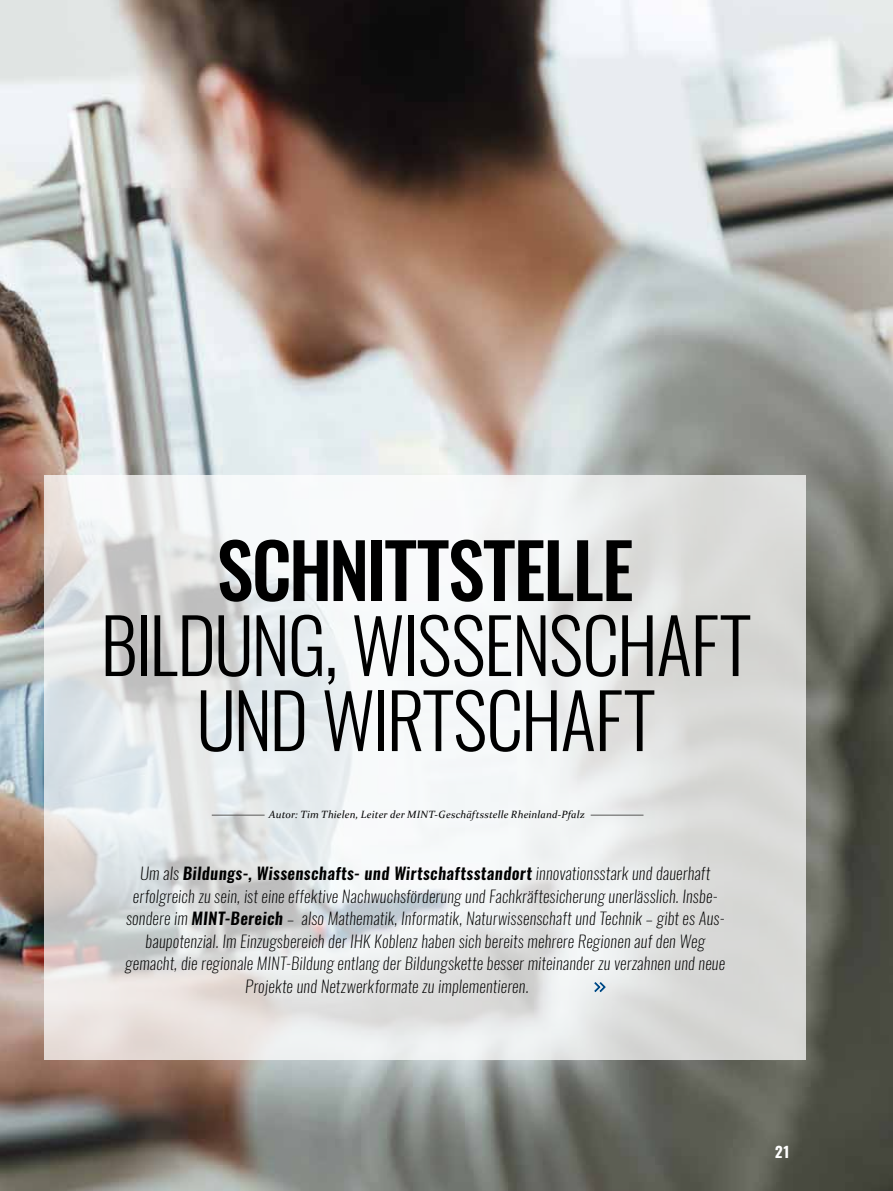
<style>
.page{position:relative;width:893px;height:1191px;background:#fff}
.page>*{position:absolute;margin:0;border:0;box-sizing:border-box;transform-origin:0 0}
.t1{font:300 75px/75px "Oswald";letter-spacing:-.02em;color:#000;text-align:center}
.t2{font:500 75px "Oswald";letter-spacing:-.025em;color:#000}
.t3{font:italic 200 16.5px "Oswald";letter-spacing:.02em;color:#000}
.t4{font:italic 600 16.5px "Oswald";letter-spacing:.025em;color:#000}
.t5{font:700 15px "Oswald";color:#fff}
.t6{font:italic 10.5px "Constantia";letter-spacing:.015em;color:#000}
.s1{font-weight:200}
.s2{font-weight:600}
</style>
<div class="page">
<img style="left:0;top:0;width:893px;height:1191px">
<svg style="left:45px;top:475px;width:761px;height:584px"></svg>
<svg style="left:594px;top:982px;width:11px;height:10px"></svg>
<hr style="left:212px;top:814px;width:53px;height:1px;background:#575756">
<hr style="left:591px;top:814px;width:52px;height:1px;background:#575756">
<h1 class="t2" style="left:217px;top:518px;width:418px">SCHNITTSTELLE</h1>
<h1 class="t1" style="left:100px;top:608px;width:651px">BILDUNG, WISSENSCHAFT<br>UND WIRTSCHAFT</h1>
<p class="t6" style="left:269px;top:807px;width:318px">Autor: Tim Thielen, Leiter der MINT-Geschäftsstelle Rheinland-Pfalz</p>
<p class="t4" style="left:140px;top:861px;width:572px"><span class="s1">Um als</span> Bildungs-, Wissenschafts- und Wirtschaftsstandort <span class="s1">innovationsstark und dauerhaft</span></p>
<p class="t3" style="left:133px;top:884px;width:586px">erfolgreich zu sein, ist eine effektive Nachwuchsförderung und Fachkräftesicherung unerlässlich. Insbe-</p>
<p class="t3" style="left:126px;top:907px;width:600px">sondere im <span class="s2">MINT-Bereich</span> – also Mathematik, Informatik, Naturwissenschaft und Technik – gibt es Aus-</p>
<p class="t3" style="left:146px;top:929px;width:561px">baupotenzial. Im Einzugsbereich der IHK Koblenz haben sich bereits mehrere Regionen auf den Weg</p>
<p class="t3" style="left:125px;top:952px;width:601px">gemacht, die regionale MINT-Bildung entlang der Bildungskette besser miteinander zu verzahnen und neue</p>
<p class="t3" style="left:245px;top:974px;width:285px">Projekte und Netzwerkformate zu implementieren.</p>
<p class="t5" style="left:775px;top:1141px;width:17px">21</p>
</div>
